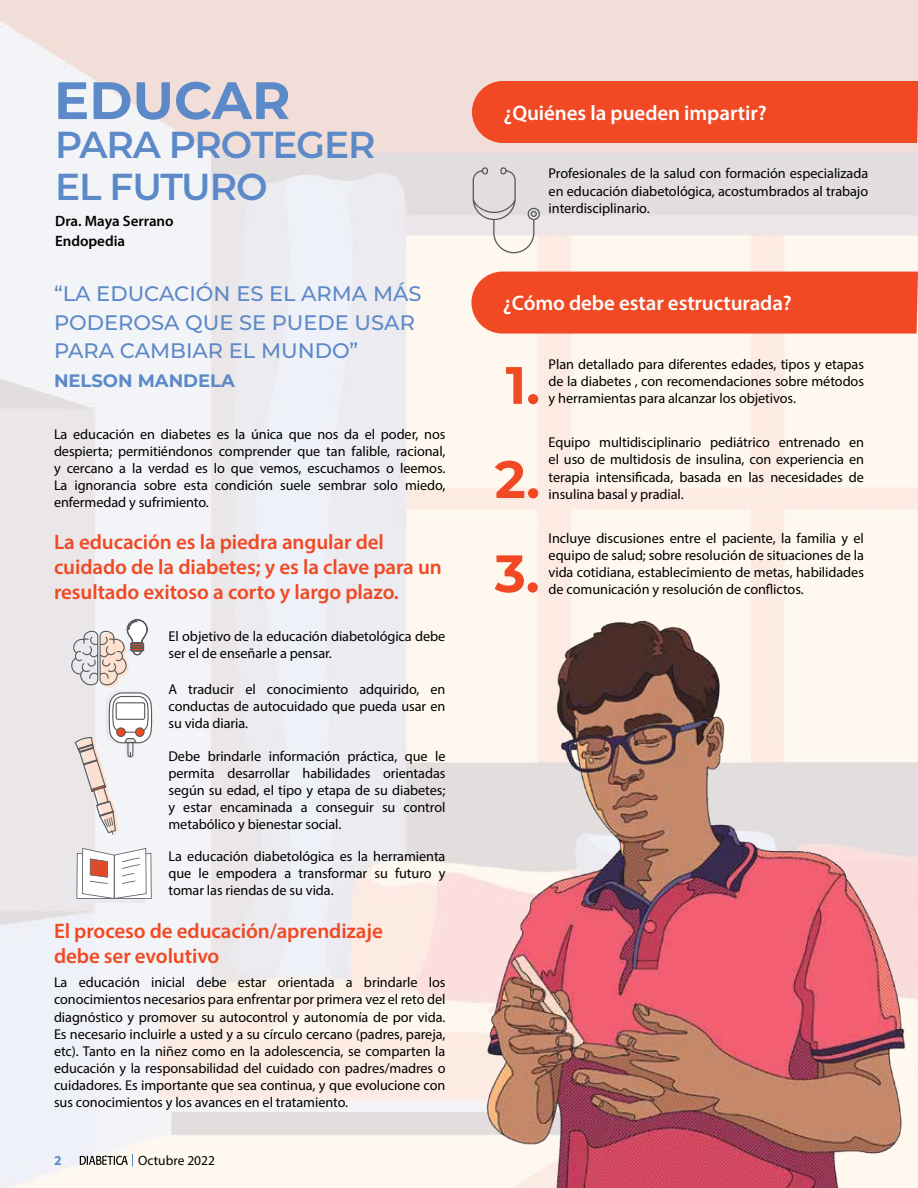
<style>
.page{position:relative;width:918px;height:1188px;background:#fff}
.page>*{position:absolute;margin:0;border:0;box-sizing:border-box;transform-origin:0 0}
.t1{font:700 52.5px "Montserrat";color:#5c89c7}
.t2{font:700 52.5px/94.2px "Montserrat";color:#f04923}
.t3{font:600 37.5px/42px "Montserrat";letter-spacing:-.03em;color:#5c89c7}
.t4{font:600 21px/25.2px "Myriad Pro";letter-spacing:-.005em;color:#f04923}
.t5{font:500 21px/28.5px "Montserrat";color:#5c89c7}
.t6{font:600 21px "Myriad Pro";letter-spacing:-.005em;color:#fff}
.t7{font:700 18px "Montserrat";color:#5c89c7}
.t8{font:600 15px/20.2px "Myriad Pro";color:#000}
.t9{font:14.25px/17.1px "Myriad Pro";letter-spacing:-.005em;color:#000;text-align:justify}
.t10{font:13.5px "Myriad Pro";color:#000}
.t11{font:700 13.5px "Myriad Pro";color:#5c89c7}
</style>
<div class="page">
<img style="left:412px;top:611px;width:506px;height:577px">
<div style="left:472px;top:81px;width:446px;height:62px;background:#f04923"></div>
<svg style="left:70px;top:848px;width:82px;height:55px"></svg>
<svg style="left:69px;top:619px;width:84px;height:216px"></svg>
<svg style="left:473px;top:167px;width:67px;height:86px"></svg>
<svg style="left:917px;top:437px;width:1px;height:57px"></svg>
<div style="left:471px;top:272px;width:447px;height:62px;background:#f04923"></div>
<svg style="left:917px;top:909px;width:1px;height:279px"></svg>
<svg style="left:80px;top:1154px;width:53px;height:13px"></svg>
<h1 class="t1" style="left:54px;top:63px;width:238px">EDUCAR</h1>
<h2 class="t3" style="left:55px;top:122px;width:322px">PARA PROTEGER<br>EL FUTURO</h2>
<p class="t8" style="left:55px;top:210px;width:120px">Dra. Maya Serrano<br>Endopedia</p>
<h3 class="t5" style="left:54px;top:279px;width:369px">“LA EDUCACIÓN ES EL ARMA MÁS<br>PODEROSA QUE SE PUEDE USAR<br>PARA CAMBIAR EL MUNDO”</h3>
<p class="t7" style="left:54px;top:368px;width:182px">NELSON MANDELA</p>
<p class="t9" style="left:54px;top:425px;width:393px">La educación en diabetes es la única que nos da el poder, nos despierta; permitiéndonos comprender que tan falible, racional, y cercano a la verdad es lo que vemos, escuchamos o leemos.<br>La ignorancia sobre esta condición suele sembrar solo miedo, enfermedad y sufrimiento.</p>
<h3 class="t4" style="left:54px;top:529px;width:389px">La educación es la piedra angular del cuidado de la diabetes; y es la clave para un resultado exitoso a corto y largo plazo.</h3>
<p class="t9" style="left:168px;top:627px;width:278px">El objetivo de la educación diabetológica debe ser el de enseñarle a pensar.</p>
<p class="t9" style="left:168px;top:680px;width:279px">A traducir el conocimiento adquirido, en conductas de autocuidado que pueda usar en su vida diaria.</p>
<p class="t9" style="left:168px;top:747px;width:279px">Debe brindarle información práctica, que le permita desarrollar habilidades orientadas según su edad, el tipo y etapa de su diabetes; y estar encaminada a conseguir su control metabólico y bienestar social.</p>
<p class="t9" style="left:168px;top:848px;width:279px">La educación diabetológica es la herramienta que le empodera a transformar su futuro y tomar las riendas de su vida.</p>
<h3 class="t4" style="left:54px;top:918px;width:330px">El proceso de educación/aprendizaje debe ser evolutivo</h3>
<p class="t9" style="left:54px;top:974px;width:393px">La educación inicial debe estar orientada a brindarle los conocimientos necesarios para enfrentar por primera vez el reto del diagnóstico y promover su autocontrol y autonomía de por vida.<br>Es necesario incluirle a usted y a su círculo cercano (padres, pareja, etc). Tanto en la niñez como en la adolescencia, se comparten la educación y la responsabilidad del cuidado con padres/madres o cuidadores. Es importante que sea continua, y que evolucione con sus conocimientos y los avances en el tratamiento.</p>
<p class="t11" style="left:54px;top:1152px;width:9px">2</p>
<p class="t10" style="left:138px;top:1152px;width:78px">Octubre 2022</p>
<h3 class="t6" style="left:503px;top:99px;width:265px">¿Quiénes la pueden impartir?</h3>
<p class="t9" style="left:549px;top:165px;width:321px">Profesionales de la salud con formación especializada en educación diabetológica, acostumbrados al trabajo interdisciplinario.</p>
<h3 class="t6" style="left:503px;top:290px;width:291px">¿Cómo debe estar estructurada?</h3>
<h1 class="t2" style="left:506px;top:335px;width:36px">1.</h1>
<h1 class="t2" style="left:495px;top:430px;width:47px">2.<br>3.</h1>
<p class="t9" style="left:549px;top:355px;width:317px">Plan detallado para diferentes edades, tipos y etapas de la diabetes , con recomendaciones sobre métodos y herramientas para alcanzar los objetivos.</p>
<p class="t9" style="left:549px;top:434px;width:317px">Equipo multidisciplinario pediátrico entrenado en el uso de multidosis de insulina, con experiencia en terapia intensificada, basada en las necesidades de insulina basal y pradial.</p>
<p class="t9" style="left:549px;top:529px;width:317px">Incluye discusiones entre el paciente, la familia y el equipo de salud; sobre resolución de situaciones de la vida cotidiana, establecimiento de metas, habilidades de comunicación y resolución de conflictos.</p>
</div>
